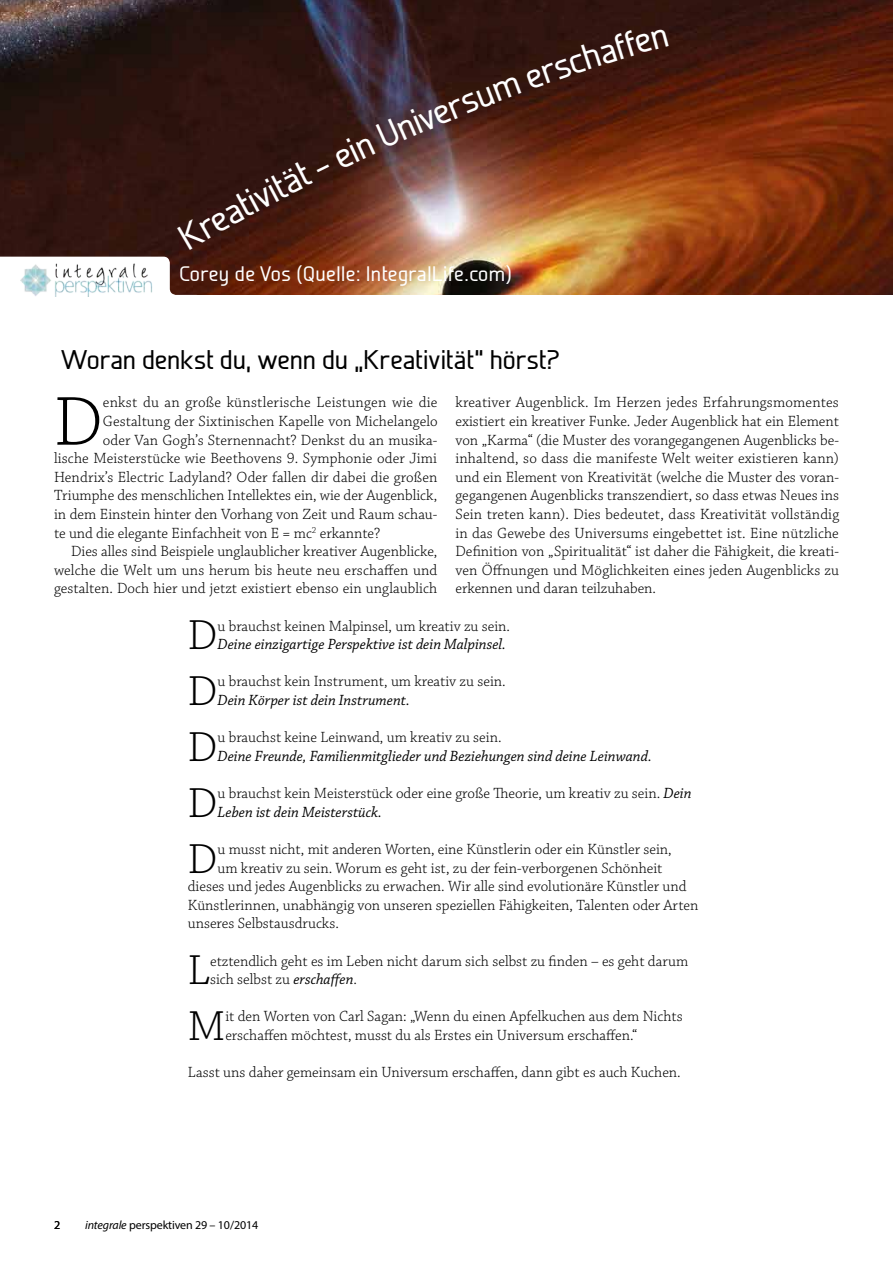
<style>
.page{position:relative;width:893px;height:1263px;background:#fff}
.page>*{position:absolute;margin:0;border:0;box-sizing:border-box;transform-origin:0 0}
.t1{font:300 72.9px "Chaparral Pro";color:#000}
.t2{font:300 44.25px "Chaparral Pro";color:#000}
.t3{font:500 27px "Galette";letter-spacing:-.005em;color:#000}
.t4{font:500 21px "Galette";letter-spacing:.025em;color:#fff}
.t5{font:300 15.6px/18.6px "Chaparral Pro";color:#000}
.t6{font:italic 15.6px "Chaparral Pro";color:#000}
.t7{font:12px "Myriad Pro";letter-spacing:-.01em;color:#000}
.s1{font-weight:400;font-style:italic}
.s2{font-style:italic}
</style>
<div class="page">
<img style="left:0;top:0;width:893px;height:294px">
<svg style="left:0;top:257px;width:203px;height:40px"></svg>
<img style="left:20px;top:264px;width:146px;height:32px">
<svg style="left:177px;top:161px;width:152px;height:89px"></svg>
<svg style="left:335px;top:28px;width:334px;height:141px"></svg>
<h3 class="t4" style="left:179px;top:261px;width:334px">Corey de Vos (Quelle: IntegralLife.com)</h3>
<h3 class="t3" style="left:61px;top:343px;width:500px">Woran denkst du, wenn du „Kreativität“ hörst?</h3>
<h1 class="t1" style="left:54px;top:382px;width:50px">D</h1>
<p class="t5" style="left:103px;top:394px;width:336px">enkst du an große künstlerische Leistungen wie die</p>
<p class="t5" style="left:455px;top:394px;width:385px;text-align:justify">kreativer Augenblick. Im Herzen jedes Erfahrungsmomentes existiert ein kreativer Funke. Jeder Augenblick hat ein Element von „Karma“ (die Muster des vorangegangenen Augenblicks be&shy;inhaltend, so dass die manifeste Welt weiter existieren kann) und ein Element von Kreativität (welche die Muster des voran&shy;gegangenen Augenblicks transzendiert, so dass etwas Neues ins Sein treten kann). Dies bedeutet, dass Kreativität vollständig in das Gewebe des Universums eingebettet ist. Eine nützliche Definition von „Spiritualität“ ist daher die Fähigkeit, die kreati&shy;ven Öffnungen und Möglichkeiten eines jeden Augenblicks zu erkennen und daran teilzuhaben.</p>
<p class="t5" style="left:103px;top:412px;width:336px">Gestaltung der Sixtinischen Kapelle von Michelangelo</p>
<p class="t5" style="left:103px;top:431px;width:336px">oder Van Gogh’s Sternennacht? Denkst du an musika-</p>
<p class="t5" style="left:54px;top:450px;width:385px">lische Meisterstücke wie Beethovens 9. Symphonie oder Jimi</p>
<p class="t5" style="left:54px;top:468px;width:385px">Hendrix’s Electric Ladyland? Oder fallen dir dabei die großen</p>
<p class="t5" style="left:54px;top:487px;width:385px">Triumphe des menschlichen Intellektes ein, wie der Augenblick,</p>
<p class="t5" style="left:54px;top:505px;width:385px">in dem Einstein hinter den Vorhang von Zeit und Raum schau-</p>
<p class="t5" style="left:54px;top:524px;width:328px">te und die elegante Einfachheit von E = mc<sup>2</sup> erkannte?</p>
<p class="t5" style="left:71px;top:543px;width:368px">Dies alles sind Beispiele unglaublicher kreativer Augenblicke,</p>
<p class="t5" style="left:54px;top:561px;width:385px">welche die Welt um uns herum bis heute neu erschaffen und</p>
<p class="t5" style="left:54px;top:580px;width:385px">gestalten. Doch hier und jetzt existiert ebenso ein unglaublich</p>
<h2 class="t2" style="left:188px;top:611px;width:31px">D</h2>
<p class="t5" style="left:218px;top:617px;width:294px">u brauchst keinen Malpinsel, um kreativ zu sein.</p>
<p class="t6" style="left:218px;top:636px;width:290px">Deine einzigartige Perspektive ist dein Malpinsel.</p>
<h2 class="t2" style="left:188px;top:667px;width:31px">D</h2>
<p class="t5" style="left:218px;top:673px;width:290px">u brauchst kein Instrument, um kreativ zu sein.</p>
<p class="t6" style="left:218px;top:691px;width:194px">Dein Körper ist dein Instrument.</p>
<h2 class="t2" style="left:188px;top:723px;width:31px">D</h2>
<p class="t5" style="left:218px;top:729px;width:286px">u brauchst keine Leinwand, um kreativ zu sein.</p>
<p class="t6" style="left:218px;top:747px;width:436px">Deine Freunde, Familienmitglieder und Beziehungen sind deine Leinwand.</p>
<h2 class="t2" style="left:188px;top:779px;width:31px">D</h2>
<p class="t5" style="left:218px;top:784px;width:475px">u brauchst kein Meisterstück oder eine große Theorie, um kreativ zu sein. <span class="s1">Dein<br>Leben ist dein Meisterstück.</span></p>
<h2 class="t2" style="left:188px;top:834px;width:31px">D</h2>
<p class="t5" style="left:218px;top:840px;width:456px">u musst nicht, mit anderen Worten, eine Künstlerin oder ein Künstler sein,</p>
<p class="t5" style="left:218px;top:859px;width:446px">um kreativ zu sein. Worum es geht ist, zu der fein-verborgenen Schönheit</p>
<p class="t5" style="left:188px;top:877px;width:500px">dieses und jedes Augenblicks zu erwachen. Wir alle sind evolutionäre Künstler und</p>
<p class="t5" style="left:188px;top:896px;width:512px">Künstlerinnen, unabhängig von unseren speziellen Fähigkeiten, Talenten oder Arten</p>
<p class="t5" style="left:188px;top:915px;width:153px">unseres Selbstausdrucks.</p>
<h2 class="t2" style="left:188px;top:946px;width:24px">L</h2>
<p class="t5" style="left:210px;top:952px;width:480px">etztendlich geht es im Leben nicht darum sich selbst zu finden – es geht darum sich selbst zu <span class="s1">erschaffen</span>.</p>
<h2 class="t2" style="left:188px;top:1002px;width:39px">M</h2>
<p class="t5" style="left:225px;top:1008px;width:459px">it den Worten von Carl Sagan: „Wenn du einen Apfelkuchen aus dem Nichts erschaffen möchtest, musst du als Erstes ein Universum erschaffen.“</p>
<p class="t5" style="left:188px;top:1063px;width:494px">Lasst uns daher gemeinsam ein Universum erschaffen, dann gibt es auch Kuchen.</p>
<p class="t7" style="left:54px;top:1217px;width:8px">2</p>
<p class="t7" style="left:85px;top:1217px;width:175px"><span class="s2">integrale</span> perspektiven 29 – 10/2014</p>
</div>
